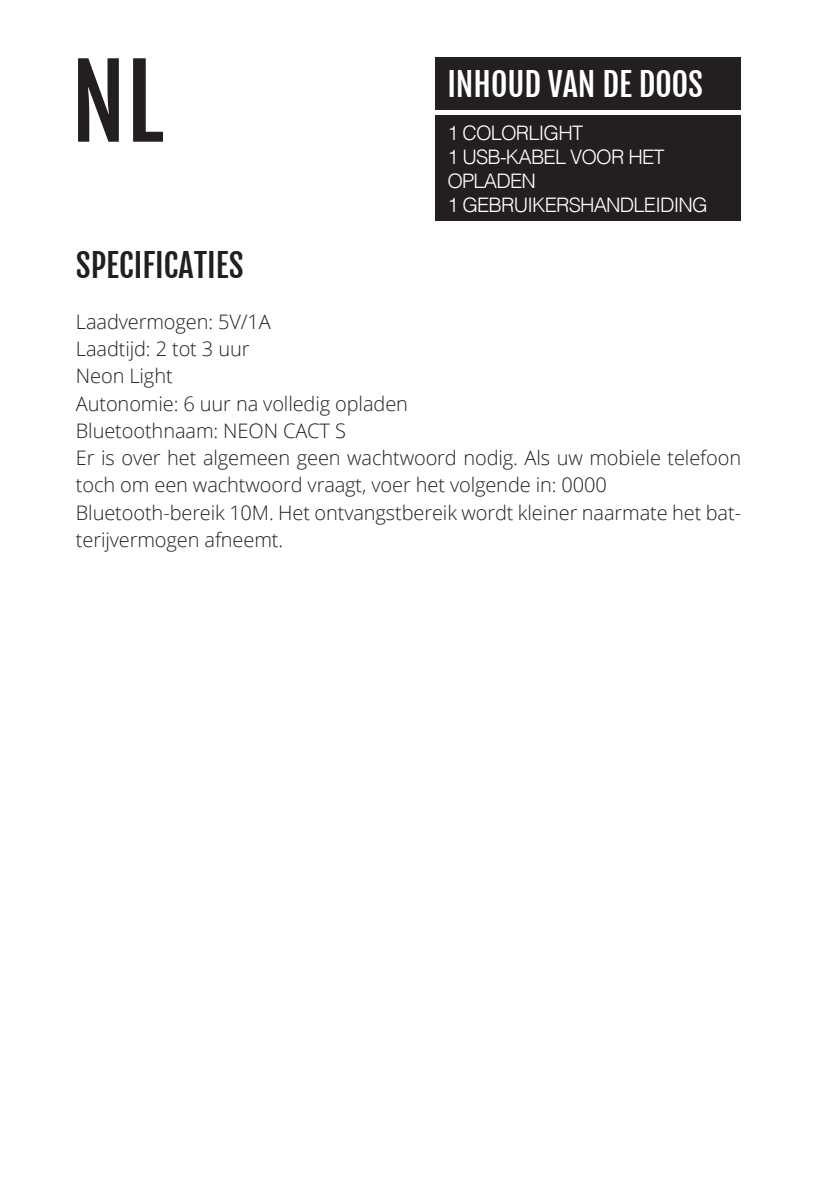
<style>
.page{position:relative;width:817px;height:1191px;background:#fff}
.page>*{position:absolute;margin:0;border:0;box-sizing:border-box;transform-origin:0 0}
.t1{font:100px "Fjalla One";color:#231f20}
.t2{font:32px "Fjalla One";color:#fff}
.t3{font:32px "Fjalla One";color:#231f20}
.t4{font:300 20px/27.2px "Open Sans";letter-spacing:-.005em;color:#231f20}
.t5{font:300 20px/24px "Helvetica";letter-spacing:-.04em;color:#fff}
</style>
<div class="page">
<div style="left:435px;top:115px;width:305px;height:106px;background:#231f20"></div>
<div style="left:435px;top:57px;width:305px;height:53px;background:#231f20"></div>
<h1 class="t1" style="left:71px;top:41px;width:94px">NL</h1>
<h2 class="t2" style="left:447px;top:65px;width:257px">INHOUD VAN DE DOOS</h2>
<p class="t5" style="left:447px;top:119px;width:262px">1 COLORLIGHT<br>1 USB-KABEL VOOR HET<br>OPLADEN<br>1 GEBRUIKERSHANDLEIDING</p>
<h2 class="t3" style="left:76px;top:245px;width:169px">SPECIFICATIES</h2>
<p class="t4" style="left:76px;top:308px;width:666px">Laadvermogen: 5V/1A<br>Laadtijd: 2 tot 3 uur<br>Neon Light<br>Autonomie: 6 uur na volledig opladen<br>Bluetoothnaam: NEON CACT S<br>Er is over het algemeen geen wachtwoord nodig. Als uw mobiele telefoon toch om een wachtwoord vraagt, voer het volgende in: 0000<br>Bluetooth-bereik 10M. Het ontvangstbereik wordt kleiner naarmate het bat&shy;terijvermogen afneemt.</p>
</div>
